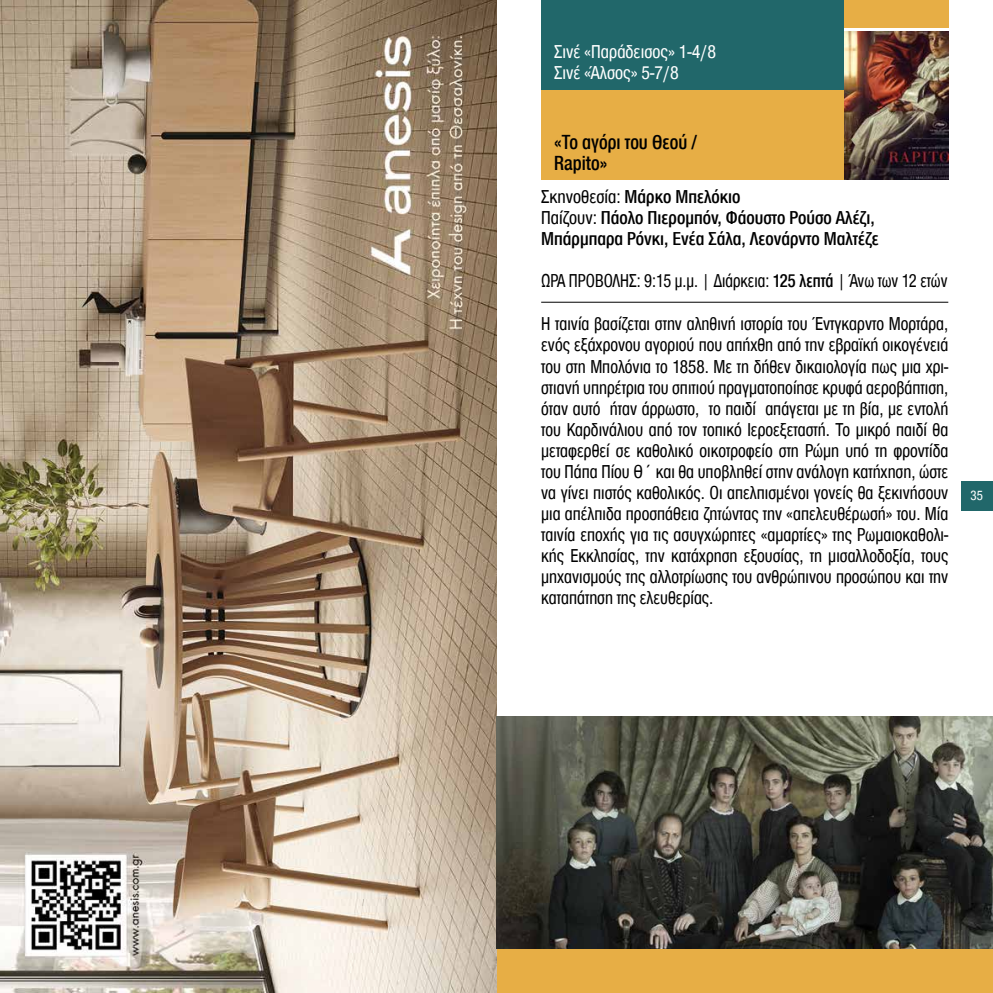
<style>
.page{position:relative;width:993px;height:993px;background:#fff}
.page>*{position:absolute;margin:0;border:0;box-sizing:border-box;transform-origin:0 0}
.t1{font:500 21px/21px "CF Helvetica Cond";color:#000;scale:.95 1}
.t2{font:19.25px/21px "CF Helvetica Cond";color:#000;text-align:justify;scale:.96 1}
.t3{font:500 19.25px/21px "CF Helvetica Cond";color:#000}
.t4{font:19.25px "CF Helvetica Cond";color:#000;scale:.92 1}
.t5{font:19.25px/21px "CF Helvetica Cond";color:#fff}
.t6{font:14px "CF Helvetica Cond";color:#fff}
.s1{font-weight:400}
.s2{font-weight:500}
</style>
<div class="page">
<div style="left:961px;top:481px;width:31px;height:29px;background:#21676a"></div>
<div style="left:496px;top:945px;width:496px;height:47px;background:#e7ae45"></div>
<img style="left:0;top:0;width:496px;height:992px">
<div style="left:843px;top:0;width:104px;height:27px;background:#e7ae45"></div>
<img style="left:843px;top:31px;width:104px;height:149px">
<div style="left:541px;top:89px;width:302px;height:91px;background:#e7ae45"></div>
<div style="left:541px;top:0;width:302px;height:89px;background:#21676a"></div>
<hr style="left:541px;top:302px;width:406px;height:1px;background:#000">
<img style="left:496px;top:716px;width:496px;height:231px">
<p class="t5" style="left:554px;top:41px;width:164px">Σινέ «Παράδεισος» 1-4/8<br>Σινέ «Άλσος» 5-7/8</p>
<p class="t1" style="left:554px;top:131px;width:152px">«Το αγόρι του Θεού /<br>Rapito»</p>
<p class="t3" style="left:541px;top:186px;width:339px"><span class="s1">Σκηνοθεσία:</span> Μάρκο Μπελόκιο<br><span class="s1">Παίζουν:</span> Πάολο Πιερομπόν, Φάουστο Ρούσο Αλέζι,<br>Μπάρμπαρα Ρόνκι, Ενέα Σάλα, Λεονάρντο Μαλτέζε</p>
<p class="t4" style="left:541px;top:270px;width:443px">ΩΡΑ ΠΡΟΒΟΛΗΣ: 9:15 μ.μ. | Διάρκεια: <span class="s2">125 λεπτά</span> | Άνω των 12 ετών</p>
<p class="t2" style="left:541px;top:313px;width:425px">Η ταινία βασίζεται στην αληθινή ιστορία του Έντγκαρντο Μορτάρα, ενός εξάχρονου αγοριού που απήχθη από την εβραϊκή οικογένειά του στη Μπολόνια το 1858. Με τη δήθεν δικαιολογία πως μια χρι&shy;στιανή υπηρέτρια του σπιτιού πραγματοποίησε κρυφά αεροβάπτιση, όταν αυτό ήταν άρρωστο, το παιδί απάγεται με τη βία, με εντολή του Καρδινάλιου από τον τοπικό Ιεροεξεταστή. Το μικρό παιδί θα μεταφερθεί σε καθολικό οικοτροφείο στη Ρώμη υπό τη φροντίδα του Πάπα Πίου Θ΄ και θα υποβληθεί στην ανάλογη κατήχηση, ώστε να γίνει πιστός καθολικός. Οι απελπισμένοι γονείς θα ξεκινήσουν μια απέλπιδα προσπάθεια ζητώντας την «απελευθέρωσή» του. Μία ταινία εποχής για τις ασυγχώρητες «αμαρτίες» της Ρωμαιοκαθολι&shy;κής Εκκλησίας, την κατάχρηση εξουσίας, τη μισαλλοδοξία, τους μηχανισμούς της αλλοτρίωσης του ανθρώπινου προσώπου και την καταπάτηση της ελευθερίας.</p>
<p class="t6" style="left:970px;top:487px;width:14px">35</p>
</div>
